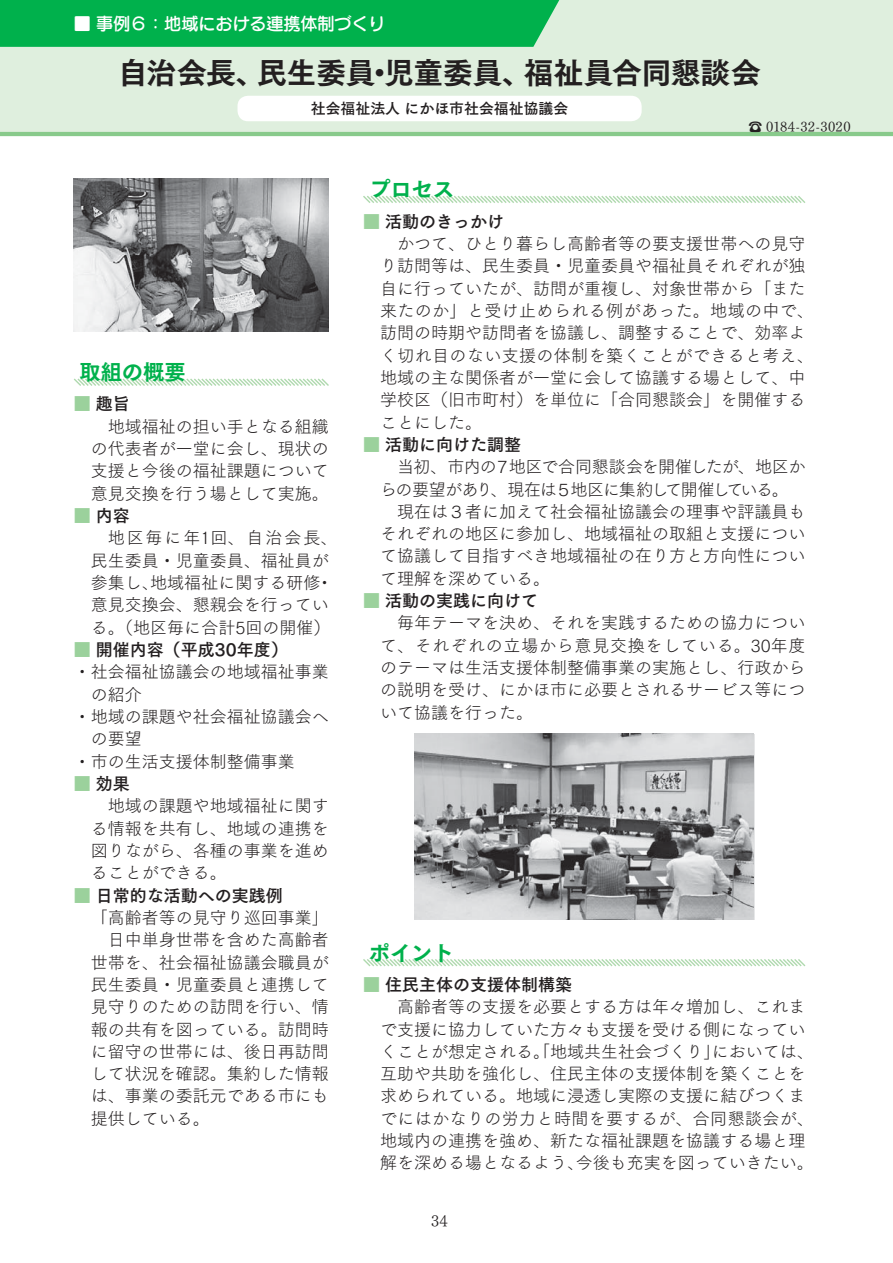
<style>
.page{position:relative;width:893px;height:1263px;background:#fff}
.page>*{position:absolute;margin:0;border:0;box-sizing:border-box;transform-origin:0 0}
.t1{font:29.7px "Tsuku Go Pro E 90 pv RKSJ H";letter-spacing:-.005em;color:#231f20}
.t2{font:21.3px "Tsuku Go Pro E 90 pv RKSJ H";color:#00b14c}
.t3{font:16.95px/22.4px "Tsuku Go Pro L 90 pv RKSJ H";color:#231f20;text-align:justify}
.t4{font:16.95px "Tsuku Go Pro B 90 pv RKSJ H";color:#231f20}
.t5{font:16.95px "Tsuku Go Pro L 90 pv RKSJ H";letter-spacing:-.07em;color:#231f20}
.t6{font:16.95px "Tsuku Go Pro L 90 pv RKSJ H";letter-spacing:-.03em;color:#231f20}
.t7{font:16.95px "G Maru Go Pro DB 90 pv RKSJ H";color:#fff}
.t8{font:15.9px "Tsuku Min Pro L 90 pv RKSJ H";color:#231f20}
.t9{font:14.85px "Tsuku Go Pro B 90 pv RKSJ H";color:#231f20}
.t10{font:13.8px "Tsuku Min Pro R 90 pv RKSJ H";letter-spacing:.02em;color:#231f20}
.s1{color:#9bd19c}
</style>
<div class="page">
<div style="left:0;top:0;width:892px;height:134px;background:#dfefde"></div>
<div style="left:0;top:0;width:560px;height:47px;background:#00b14c"></div>
<hr style="left:0;top:132px;width:892px;height:4px;background:#88ca8b">
<div style="left:237px;top:96px;width:404px;height:25px;background:#fff;border-radius:10px"></div>
<svg style="left:363px;top:959px;width:443px;height:8px"></svg>
<svg style="left:74px;top:378px;width:255px;height:8px"></svg>
<img style="left:74px;top:179px;width:255px;height:153px">
<img style="left:414px;top:734px;width:340px;height:186px">
<svg style="left:363px;top:196px;width:443px;height:7px"></svg>
<p class="t7" style="left:74px;top:17px;width:313px">■ 事例６：地域における連携体制づくり</p>
<h1 class="t1" style="left:118px;top:61px;width:644px">自治会長、民生委員・児童委員、福祉員合同懇談会</h1>
<p class="t9" style="left:311px;top:103px;width:259px">社会福祉法人 にかほ市社会福祉協議会</p>
<p class="t2" style="left:369px;top:181px;width:87px">プロセス</p>
<p class="t10" style="left:748px;top:122px;width:104px">☎ 0184-32-3020</p>
<p class="t2" style="left:79px;top:364px;width:108px">取組の概要</p>
<p class="t4" style="left:74px;top:398px;width:58px"><span class="s1">■</span> 趣旨</p>
<p class="t3" style="left:91px;top:418px;width:240px;text-indent:17px">地域福祉の担い手となる組織の代表者が一堂に会し、現状の支援と今後の福祉課題について意見交換を行う場として実施。</p>
<p class="t4" style="left:74px;top:509px;width:58px"><span class="s1">■</span> 内容</p>
<p class="t3" style="left:91px;top:529px;width:248px;text-align:left;text-indent:17px">地区毎に年1回、自治会長、民生委員・児童委員、福祉員が参集し、地域福祉に関する研修・意見交換会、懇親会を行っている。（地区毎に合計5回の開催）</p>
<p class="t4" style="left:74px;top:643px;width:216px"><span class="s1">■</span> 開催内容（平成30年度）</p>
<p class="t3" style="left:74px;top:663px;width:257px">・社会福祉協議会の地域福祉事業</p>
<p class="t3" style="left:91px;top:685px;width:53px">の紹介</p>
<p class="t3" style="left:74px;top:708px;width:257px">・地域の課題や社会福祉協議会へ</p>
<p class="t3" style="left:91px;top:730px;width:53px">の要望</p>
<p class="t3" style="left:74px;top:752px;width:223px">・市の生活支援体制整備事業</p>
<p class="t4" style="left:74px;top:777px;width:58px"><span class="s1">■</span> 効果</p>
<p class="t3" style="left:91px;top:797px;width:240px;text-indent:17px">地域の課題や地域福祉に関する情報を共有し、地域の連携を図りながら、各種の事業を進めることができる。</p>
<p class="t4" style="left:74px;top:889px;width:211px"><span class="s1">■</span> 日常的な活動への実践例</p>
<p class="t3" style="left:91px;top:909px;width:240px">「高齢者等の見守り巡回事業」</p>
<p class="t3" style="left:108px;top:931px;width:223px">日中単身世帯を含めた高齢者</p>
<p class="t3" style="left:91px;top:953px;width:240px">世帯を、社会福祉協議会職員が</p>
<p class="t3" style="left:91px;top:976px;width:240px">民生委員・児童委員と連携して</p>
<p class="t3" style="left:91px;top:998px;width:240px">見守りのための訪問を行い、情</p>
<p class="t3" style="left:91px;top:1020px;width:240px">報の共有を図っている。訪問時</p>
<p class="t3" style="left:91px;top:1043px;width:240px">に留守の世帯には、後日再訪問</p>
<p class="t3" style="left:91px;top:1065px;width:240px">して状況を確認。集約した情報</p>
<p class="t3" style="left:91px;top:1087px;width:240px">は、事業の委託元である市にも</p>
<p class="t3" style="left:91px;top:1110px;width:121px">提供している。</p>
<p class="t4" style="left:363px;top:215px;width:143px"><span class="s1">■</span> 活動のきっかけ</p>
<p class="t3" style="left:380px;top:235px;width:435px;text-align:left;text-indent:17px">かつて、ひとり暮らし高齢者等の要支援世帯への見守り訪問等は、民生委員・児童委員や福祉員それぞれが独自に行っていたが、訪問が重複し、対象世帯から「また来たのか」と受け止められる例があった。地域の中で、訪問の時期や訪問者を協議し、調整することで、効率よく切れ目のない支援の体制を築くことができると考え、地域の主な関係者が一堂に会して協議する場として、中学校区（旧市町村）を単位に「合同懇談会」を開催することにした。</p>
<p class="t4" style="left:363px;top:438px;width:160px"><span class="s1">■</span> 活動に向けた調整</p>
<p class="t6" style="left:397px;top:460px;width:410px">当初、市内の７地区で合同懇談会を開催したが、地区か</p>
<p class="t5" style="left:380px;top:483px;width:410px">らの要望があり、現在は５地区に集約して開催している。</p>
<p class="t3" style="left:397px;top:503px;width:410px">現在は３者に加えて社会福祉協議会の理事や評議員も</p>
<p class="t3" style="left:380px;top:525px;width:427px">それぞれの地区に参加し、地域福祉の取組と支援につい</p>
<p class="t3" style="left:380px;top:547px;width:427px">て協議して目指すべき地域福祉の在り方と方向性につい</p>
<p class="t3" style="left:380px;top:570px;width:172px">て理解を深めている。</p>
<p class="t4" style="left:363px;top:594px;width:177px"><span class="s1">■</span> 活動の実践に向けて</p>
<p class="t3" style="left:380px;top:614px;width:427px;text-indent:17px">毎年テーマを決め、それを実践するための協力について、それぞれの立場から意見交換をしている。30年度のテーマは生活支援体制整備事業の実施とし、行政からの説明を受け、にかほ市に必要とされるサービス等について協議を行った。</p>
<p class="t2" style="left:369px;top:945px;width:87px">ポイント</p>
<p class="t4" style="left:363px;top:978px;width:211px"><span class="s1">■</span> 住民主体の支援体制構築</p>
<p class="t3" style="left:380px;top:998px;width:435px;text-align:center">高齢者等の支援を必要とする方は年々増加し、これま<br>で支援に協力していた方々も支援を受ける側になっていくことが想定される。「地域共生社会づくり」においては、互助や共助を強化し、住民主体の支援体制を築くことを求められている。地域に浸透し実際の支援に結びつくまでにはかなりの労力と時間を要するが、合同懇談会が、地域内の連携を強め、新たな福祉課題を協議する場と理解を深める場となるよう、今後も充実を図っていきたい。</p>
<p class="t8" style="left:431px;top:1215px;width:18px">34</p>
</div>
